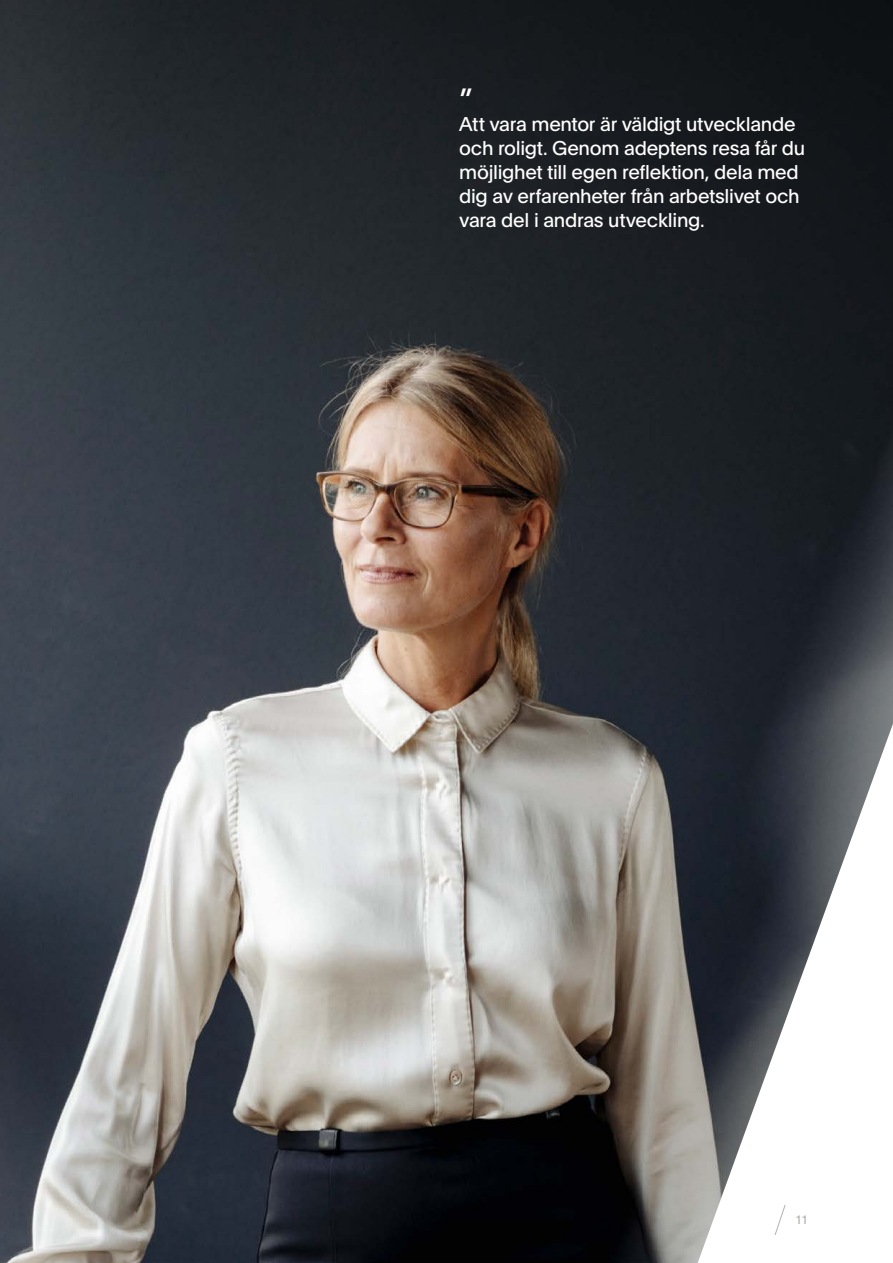
<style>
.page{position:relative;width:893px;height:1263px;background:#fff}
.page>*{position:absolute;margin:0;border:0;box-sizing:border-box;transform-origin:0 0}
.t1{font:31.5px "Plain";color:#fff}
.t2{font:19.5px/24px "Plain";letter-spacing:-.015em;color:#fff}
.t3{font:12px "Plain";color:#b3b2ac}
</style>
<div class="page">
<img style="left:0;top:0;width:893px;height:1263px">
<svg style="left:775px;top:1206px;width:10px;height:28px"></svg>
<h1 class="t1" style="left:459px;top:77px;width:15px">”</h1>
<p class="t2" style="left:459px;top:111px;width:347px">Att vara mentor är väldigt utvecklande och roligt. Genom adeptens resa får du möjlighet till egen reflektion, dela med dig av erfarenheter från arbetslivet och vara del i andras utveckling.</p>
<p class="t3" style="left:795px;top:1211px;width:14px">11</p>
</div>
